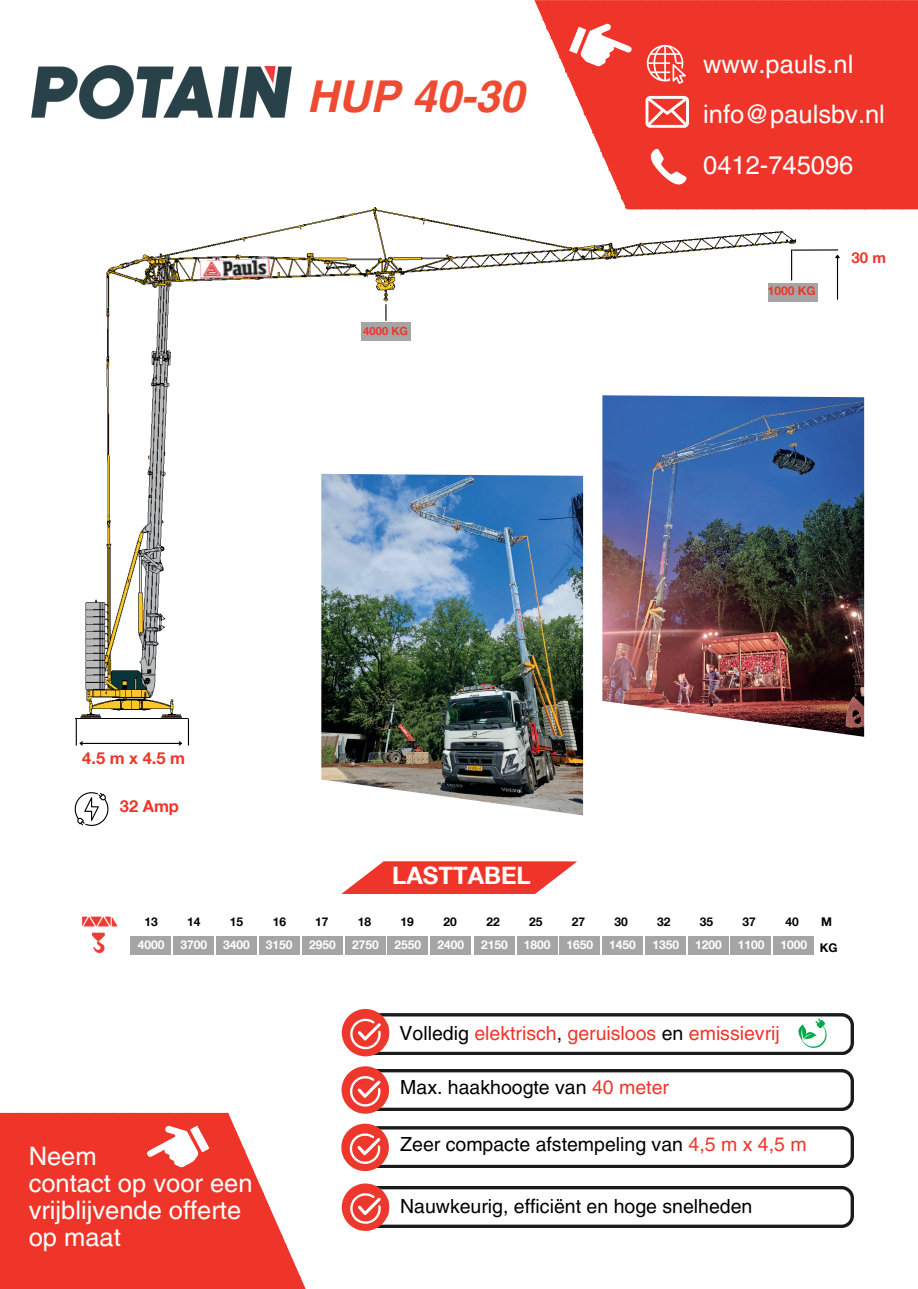
<style>
.page{position:relative;width:918px;height:1289px;background:#fff}
.page>*{position:absolute;margin:0;border:0;box-sizing:border-box;transform-origin:0 0}
.t1{font:italic 700 43.8px "Helvetica LT Pro";color:#ef4a32}
.t2{font:25.5px/27px "Helvetica LT Pro";color:#fff}
.t3{font:700 24px "Helvetica Neue LT Com";color:#fff}
.t4{font:19.5px "Helvetica LT Pro";color:#000}
.t5{font:19.5px "Helvetica LT Pro";color:#ef352a}
.t6{font:700 16.5px "Helvetica Neue LT Com";color:#ef352a}
.t7{font:700 15px "Helvetica Neue LT Com";color:#ef352a}
.t8{font:700 12px "Helvetica Neue LT Com";color:#fff}
.t9{font:700 12px "Helvetica Neue LT Com";color:#000}
.t10{font:700 12px "Helvetica Neue LT Com";color:#ef352a}
.t11{font:700 11.25px "Helvetica Neue LT Com";color:#ef352a}
.s1{color:#000}
.s2{color:#ee382e}
</style>
<div class="page">
<img style="left:31px;top:65px;width:261px;height:55px">
<svg style="left:535px;top:0;width:383px;height:209px;background:#f14f46"></svg>
<svg style="left:342px;top:1066px;width:512px;height:47px"></svg>
<svg style="left:341px;top:1123px;width:513px;height:47px"></svg>
<svg style="left:342px;top:1009px;width:512px;height:47px"></svg>
<svg style="left:342px;top:1183px;width:512px;height:47px"></svg>
<svg style="left:567px;top:14px;width:71px;height:62px"></svg>
<svg style="left:647px;top:45px;width:39px;height:39px"></svg>
<svg style="left:646px;top:96px;width:43px;height:31px"></svg>
<svg style="left:648px;top:149px;width:38px;height:38px"></svg>
<div style="left:131px;top:936px;width:40px;height:18px;background:#a5a5a5"></div>
<div style="left:174px;top:936px;width:40px;height:18px;background:#a5a5a5"></div>
<div style="left:216px;top:936px;width:40px;height:18px;background:#a5a5a5"></div>
<div style="left:259px;top:936px;width:40px;height:18px;background:#a5a5a5"></div>
<div style="left:302px;top:936px;width:41px;height:18px;background:#a5a5a5"></div>
<div style="left:345px;top:936px;width:40px;height:18px;background:#a5a5a5"></div>
<div style="left:388px;top:936px;width:40px;height:18px;background:#a5a5a5"></div>
<div style="left:430px;top:936px;width:41px;height:18px;background:#a5a5a5"></div>
<div style="left:474px;top:936px;width:40px;height:18px;background:#a5a5a5"></div>
<div style="left:517px;top:936px;width:40px;height:18px;background:#a5a5a5"></div>
<div style="left:559px;top:936px;width:41px;height:18px;background:#a5a5a5"></div>
<div style="left:602px;top:936px;width:41px;height:18px;background:#a5a5a5"></div>
<div style="left:645px;top:936px;width:41px;height:18px;background:#a5a5a5"></div>
<div style="left:688px;top:936px;width:41px;height:18px;background:#a5a5a5"></div>
<div style="left:731px;top:936px;width:40px;height:18px;background:#a5a5a5"></div>
<div style="left:774px;top:936px;width:40px;height:18px;background:#a5a5a5"></div>
<img style="left:82px;top:916px;width:36px;height:38px">
<svg style="left:342px;top:861px;width:235px;height:32px"></svg>
<img style="left:727px;top:396px;width:137px;height:340px">
<div style="left:768px;top:283px;width:49px;height:18px;background:#a5a5a5"></div>
<img style="left:80px;top:208px;width:716px;height:510px">
<img style="left:200px;top:258px;width:70px;height:20px">
<div style="left:361px;top:322px;width:50px;height:19px;background:#a5a5a5"></div>
<hr style="left:80px;top:742px;width:101px;height:1px;background:#000">
<svg style="left:76px;top:719px;width:8px;height:27px"></svg>
<svg style="left:178px;top:719px;width:11px;height:27px"></svg>
<svg style="left:385px;top:304px;width:2px;height:17px"></svg>
<hr style="left:791px;top:249px;width:1px;height:31px;background:#000">
<svg style="left:0;top:1112px;width:306px;height:176px;background:#f15046"></svg>
<svg style="left:140px;top:1112px;width:72px;height:67px"></svg>
<img style="left:321px;top:474px;width:262px;height:341px">
<hr style="left:792px;top:249px;width:46px;height:2px;background:#000">
<hr style="left:837px;top:258px;width:1px;height:41px;background:#000">
<svg style="left:835px;top:254px;width:5px;height:5px"></svg>
<svg style="left:75px;top:792px;width:33px;height:33px"></svg>
<p class="t1" style="left:307px;top:80px;width:218px">HUP 40-30</p>
<p class="t11" style="left:363px;top:327px;width:46px">4000 KG</p>
<p class="t6" style="left:82px;top:752px;width:104px">4.5 m x 4.5 m</p>
<p class="t6" style="left:120px;top:799px;width:61px">32 Amp</p>
<p class="t3" style="left:392px;top:867px;width:140px">LASTTABEL</p>
<p class="t2" style="left:703px;top:53px;width:152px">www.pauls.nl</p>
<p class="t2" style="left:703px;top:103px;width:183px">info@paulsbv.nl</p>
<p class="t2" style="left:703px;top:154px;width:152px">0412-745096</p>
<p class="t10" style="left:768px;top:286px;width:49px">1000 KG</p>
<p class="t7" style="left:852px;top:252px;width:36px">30 m</p>
<p class="t9" style="left:144px;top:916px;width:15px">13</p>
<h6 class="t9" style="left:187px;top:916px;width:15px">14</h6>
<p class="t9" style="left:230px;top:916px;width:15px">15</p>
<p class="t9" style="left:273px;top:916px;width:15px">16</p>
<p class="t9" style="left:315px;top:916px;width:15px">17</p>
<p class="t9" style="left:358px;top:916px;width:15px">18</p>
<p class="t9" style="left:401px;top:916px;width:15px">19</p>
<h5 class="t9" style="left:443px;top:916px;width:15px">20</h5>
<p class="t9" style="left:486px;top:916px;width:15px">22</p>
<h5 class="t9" style="left:529px;top:916px;width:15px">25</h5>
<p class="t9" style="left:572px;top:916px;width:15px">27</p>
<h2 class="t9" style="left:615px;top:916px;width:15px">30</h2>
<p class="t9" style="left:657px;top:916px;width:15px">32</p>
<p class="t9" style="left:700px;top:916px;width:15px">35</p>
<p class="t9" style="left:742px;top:916px;width:15px">37</p>
<p class="t9" style="left:785px;top:916px;width:15px">40</p>
<h5 class="t9" style="left:821px;top:916px;width:12px">M</h5>
<p class="t8" style="left:138px;top:940px;width:28px">4000</p>
<p class="t8" style="left:181px;top:940px;width:28px">3700</p>
<p class="t8" style="left:223px;top:940px;width:28px">3400</p>
<h3 class="t8" style="left:266px;top:940px;width:28px">3150</h3>
<p class="t8" style="left:309px;top:940px;width:28px">2950</p>
<h3 class="t8" style="left:352px;top:940px;width:28px">2750</h3>
<p class="t8" style="left:395px;top:940px;width:28px">2550</p>
<h3 class="t8" style="left:437px;top:940px;width:28px">2400</h3>
<p class="t8" style="left:481px;top:940px;width:28px">2150</p>
<h1 class="t8" style="left:524px;top:940px;width:28px">1800</h1>
<p class="t8" style="left:566px;top:940px;width:28px">1650</p>
<p class="t8" style="left:609px;top:940px;width:28px">1450</p>
<p class="t8" style="left:652px;top:940px;width:28px">1350</p>
<h6 class="t8" style="left:695px;top:940px;width:28px">1200</h6>
<h6 class="t8" style="left:738px;top:940px;width:28px">1100</h6>
<p class="t8" style="left:781px;top:940px;width:28px">1000</p>
<p class="t9" style="left:820px;top:943px;width:19px">KG</p>
<p class="t2" style="left:29px;top:1144px;width:225px">Neem<br>contact op voor een vrijblijvende offerte op maat</p>
<p class="t5" style="left:400px;top:1025px;width:382px"><span class="s1">Volledig</span> elektrisch<span class="s1">,</span> geruisloos <span class="s1">en</span> emissievrij</p>
<p class="t4" style="left:400px;top:1079px;width:270px">Max. haakhoogte van <span class="s2">40 meter</span></p>
<p class="t4" style="left:400px;top:1137px;width:408px">Zeer compacte afstempeling van <span class="s2">4,5 m x 4,5 m</span></p>
<p class="t4" style="left:400px;top:1198px;width:354px">Nauwkeurig, efficiënt en hoge snelheden</p>
</div>
